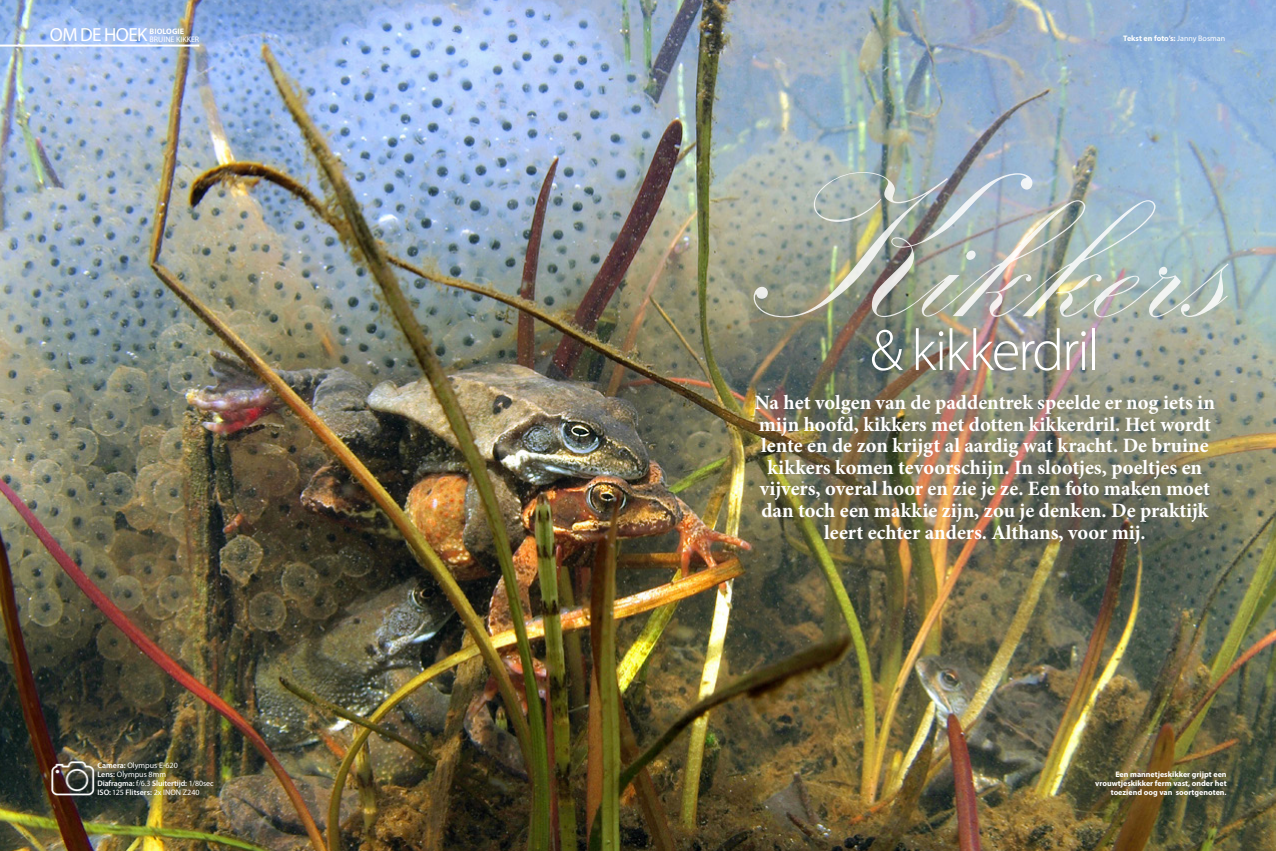
<style>
.page{position:relative;width:1276px;height:851px;background:#fff}
.page>*{position:absolute;margin:0;border:0;box-sizing:border-box;transform-origin:0 0}
.t1{font:214px "Kunstler Script";color:#fff}
.t2{font:300 58.7px "Myriad Pro";letter-spacing:-.04em;color:#fff}
.t3{font:700 20.4px/21.6px "Minion Pro";color:#fff;text-align:center}
.t4{font:19px "Myriad Pro";letter-spacing:-.03em;color:#fff}
.t5{font:700 8px/9px "Myriad Pro";color:#fff;text-align:right}
.t6{font:600 8px/9px "Myriad Pro";letter-spacing:-.01em;color:#fff}
.t7{font:8px "Myriad Pro";color:#fff}
.s1{font-weight:400}
</style>
<div class="page">
<img style="left:0;top:0;width:1276px;height:850px">
<img style="left:48px;top:760px;width:49px;height:35px">
<hr style="left:0;top:45px;width:199px;height:2px;background:#fff">
<p class="t5" style="left:150px;top:26px;width:36px">BIOLOGIE</p>
<p class="t4" style="left:50px;top:23px;width:99px">OM DE HOEK</p>
<p class="t7" style="left:150px;top:34px;width:51px">BRUINE KIKKER</p>
<p class="t6" style="left:97px;top:760px;width:118px">Camera: <span class="s1">Olympus E-620<br></span>Lens: <span class="s1">Olympus 8mm<br></span>Diafragma: <span class="s1">f/6.3</span> Sluitertijd: <span class="s1">1/80sec<br></span>ISO: <span class="s1">125</span> Flitsers: <span class="s1">2x INON Z240</span></p>
<p class="t5" style="left:1123px;top:34px;width:103px">Tekst en foto’s: <span class="s1">Janny Bosman</span></p>
<h1 class="t1" style="left:749px;top:138px;width:473px">Kikkers</h1>
<h2 class="t2" style="left:870px;top:318px;width:231px">&amp; kikkerdril</h2>
<p class="t3" style="left:755px;top:391px;width:461px">Na het volgen van de paddentrek speelde er nog iets in mijn hoofd, kikkers met dotten kikkerdril. Het wordt lente en de zon krijgt al aardig wat kracht. De bruine kikkers komen tevoorschijn. In slootjes, poeltjes en vijvers, overal hoor en zie je ze. Een foto maken moet dan toch een makkie zijn, zou je denken. De praktijk leert echter anders. Althans, voor mij.</p>
<p class="t5" style="left:1095px;top:769px;width:133px">Een mannetjeskikker grijpt een vrouwtjeskikker ferm vast, onder het toeziend oog van soortgenoten.</p>
</div>
